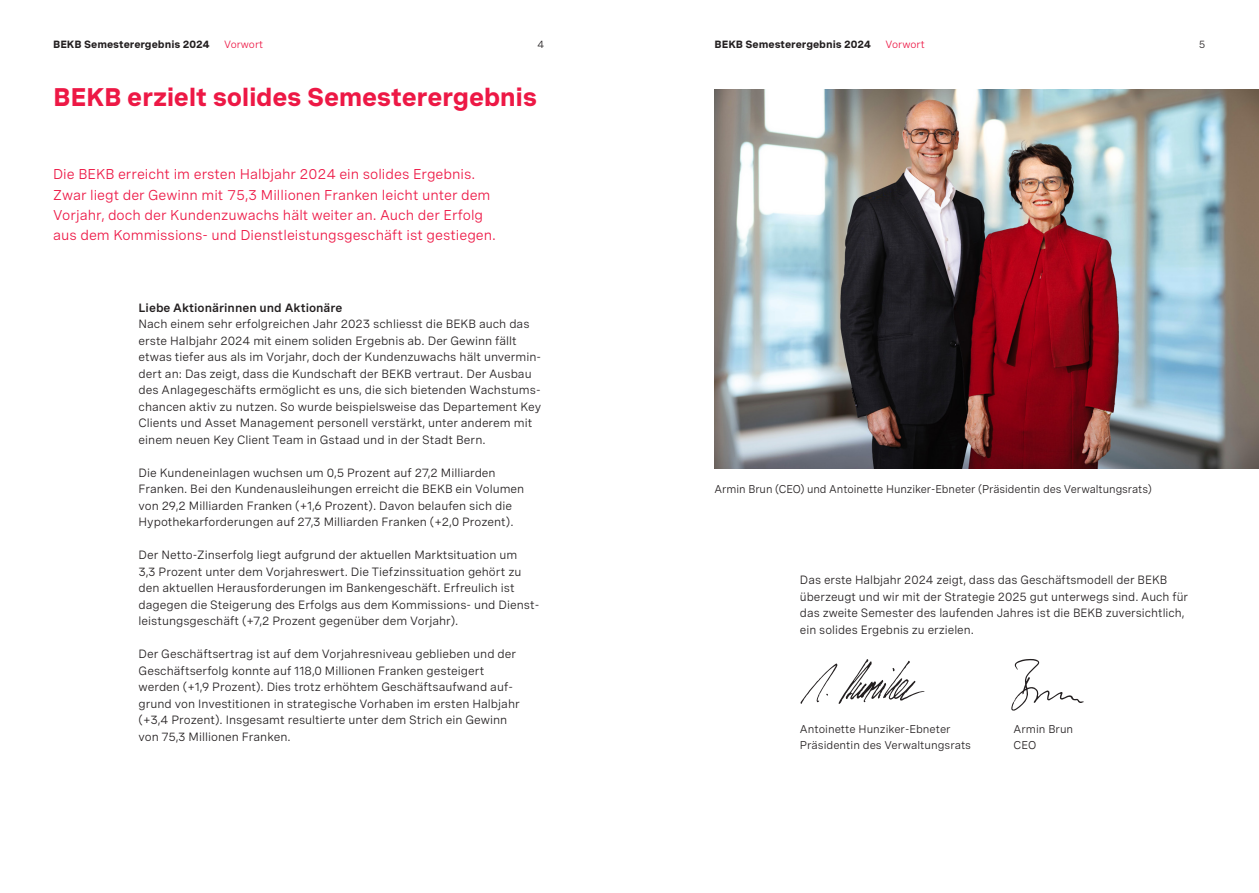
<style>
.page{position:relative;width:1259px;height:893px;background:#fff}
.page>*{position:absolute;margin:0;border:0;box-sizing:border-box;transform-origin:0 0}
.H1___17_Bold{font:700 25.5px "Spezia BEKB";letter-spacing:-.01em;color:#ed1845}
.Lead___13___Regular{font:14.25px/20.2px "Spezia BEKB";color:#ed1845}
.Paragraph___9___Regular{font:12px/16.5px "Spezia BEKB";color:#231f20}
.H4___8___Semi_Bold{font:600 12px "Spezia BEKB";color:#231f20}
.Paragraph___9___Regular-2{font:11.25px "Spezia BEKB";letter-spacing:-.005em;color:#231f20}
.t1{font:700 10.5px "Spezia BEKB";color:#231f20}
.t2{font:10.5px "Spezia BEKB";color:#ed1845}
.t3{font:10.5px "Spezia BEKB";color:#231f20}
</style>
<div class="page">
<svg style="left:800px;top:659px;width:124px;height:45px"></svg>
<svg style="left:1011px;top:659px;width:72px;height:52px"></svg>
<img style="left:714px;top:89px;width:545px;height:380px">
<p class="t1" style="left:53px;top:37px;width:158px">BEKB Semesterergebnis 2024</p>
<p class="t2" style="left:224px;top:37px;width:41px">Vorwort</p>
<p class="t3" style="left:537px;top:37px;width:8px">4</p>
<p class="t1" style="left:714px;top:37px;width:158px">BEKB Semesterergebnis 2024</p>
<p class="t2" style="left:885px;top:37px;width:41px">Vorwort</p>
<p class="t3" style="left:1199px;top:37px;width:8px">5</p>
<h1 class="H1___17_Bold" style="left:53px;top:77px;width:485px">BEKB erzielt solides Semesterergebnis</h1>
<p class="Lead___13___Regular" style="left:53px;top:163px;width:444px">Die BEKB erreicht im ersten Halbjahr 2024 ein solides Ergebnis.<br>Zwar liegt der Gewinn mit 75,3 Millionen Franken leicht unter dem Vorjahr, doch der Kundenzuwachs hält weiter an. Auch der Erfolg aus dem Kommissions- und Dienstleistungsgeschäft ist gestiegen.</p>
<h4 class="H4___8___Semi_Bold" style="left:139px;top:298px;width:205px">Liebe Aktionärinnen und Aktionäre</h4>
<p class="Paragraph___9___Regular" style="left:139px;top:315px;width:404px">Nach einem sehr erfolgreichen Jahr 2023 schliesst die BEKB auch das erste Halbjahr 2024 mit einem soliden Ergebnis ab. Der Gewinn fällt etwas tiefer aus als im Vorjahr, doch der Kundenzuwachs hält unvermin&shy;dert an: Das zeigt, dass die Kundschaft der BEKB vertraut. Der Ausbau des Anlagegeschäfts ermöglicht es uns, die sich bietenden Wachstums&shy;chancen aktiv zu nutzen. So wurde beispielsweise das Departement Key Clients und Asset Management personell verstärkt, unter anderem mit einem neuen Key Client Team in Gstaad und in der Stadt Bern.</p>
<p class="Paragraph___9___Regular" style="left:139px;top:463px;width:387px">Die Kundeneinlagen wuchsen um 0,5 Prozent auf 27,2 Milliarden Franken. Bei den Kundenausleihungen erreicht die BEKB ein Volumen von 29,2 Milliarden Franken (+1,6 Prozent). Davon belaufen sich die Hypothekarforderungen auf 27,3 Milliarden Franken (+2,0 Prozent).</p>
<p class="Paragraph___9___Regular" style="left:139px;top:546px;width:402px">Der Netto-Zinserfolg liegt aufgrund der aktuellen Marktsituation um<br>3,3 Prozent unter dem Vorjahreswert. Die Tiefzinssituation gehört zu den aktuellen Herausforderungen im Bankengeschäft. Erfreulich ist dagegen die Steigerung des Erfolgs aus dem Kommissions- und Dienst&shy;leistungsgeschäft (+7,2 Prozent gegenüber dem Vorjahr).</p>
<p class="Paragraph___9___Regular" style="left:139px;top:645px;width:383px">Der Geschäftsertrag ist auf dem Vorjahresniveau geblieben und der Geschäftserfolg konnte auf 118,0 Millionen Franken gesteigert werden (+1,9 Prozent). Dies trotz erhöhtem Geschäftsaufwand auf&shy;grund von Investitionen in strategische Vorhaben im ersten Halbjahr (+3,4 Prozent). Insgesamt resultierte unter dem Strich ein Gewinn von 75,3 Millionen Franken.</p>
<p class="Paragraph___9___Regular-2" style="left:714px;top:481px;width:439px">Armin Brun (CEO) und Antoinette Hunziker-Ebneter (Präsidentin des Verwaltungsrats)</p>
<p class="Paragraph___9___Regular" style="left:800px;top:571px;width:390px">Das erste Halbjahr 2024 zeigt, dass das Geschäftsmodell der BEKB überzeugt und wir mit der Strategie 2025 gut unterwegs sind. Auch für das zweite Semester des laufenden Jahres ist die BEKB zuversichtlich, ein solides Ergebnis zu erzielen.</p>
<p class="Paragraph___9___Regular-2" style="left:800px;top:720px;width:152px">Antoinette Hunziker-Ebneter</p>
<p class="Paragraph___9___Regular-2" style="left:800px;top:737px;width:173px">Präsidentin des Verwaltungsrats</p>
<p class="Paragraph___9___Regular-2" style="left:1013px;top:720px;width:61px">Armin Brun</p>
<p class="Paragraph___9___Regular-2" style="left:1013px;top:737px;width:24px">CEO</p>
</div>
